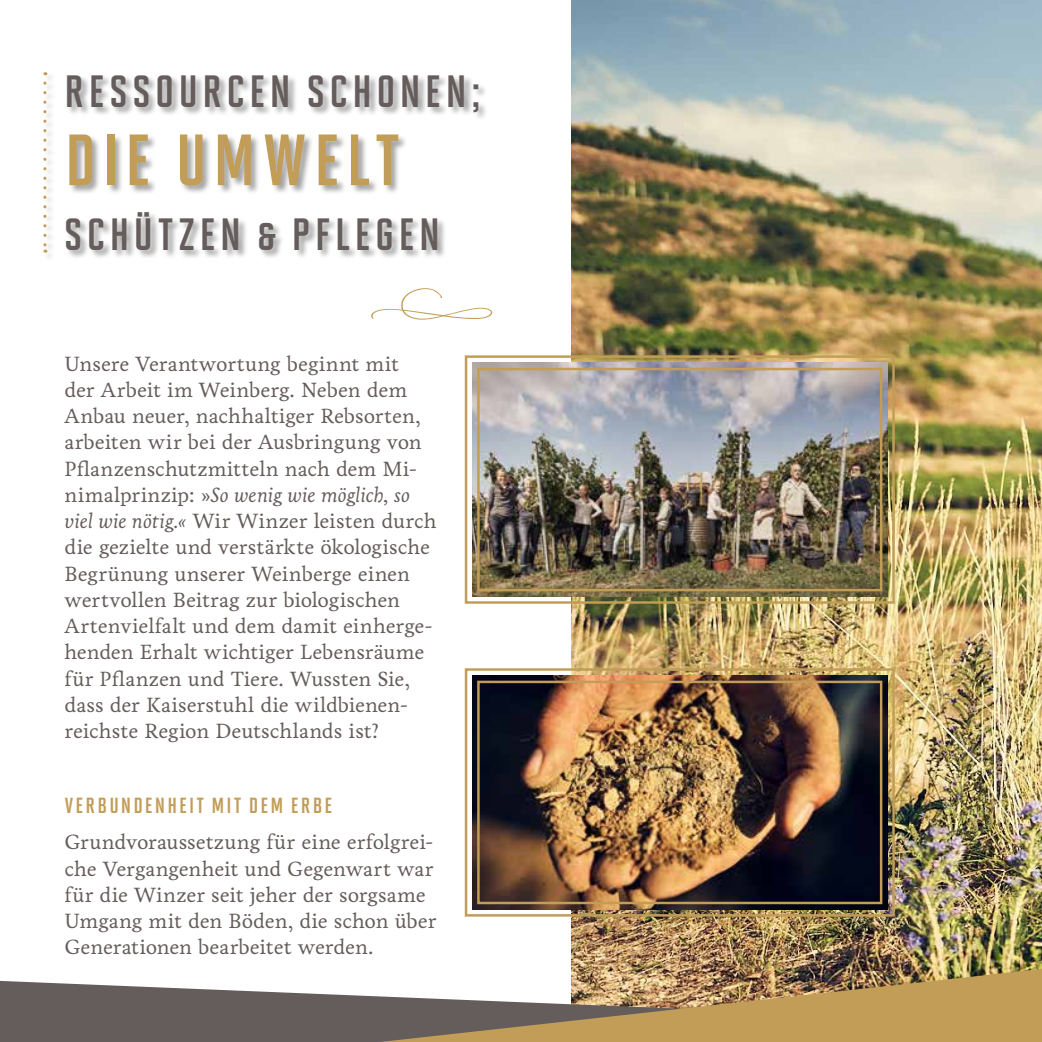
<style>
.page{position:relative;width:1042px;height:1042px;background:#fff}
.page>*{position:absolute;margin:0;border:0;box-sizing:border-box;transform-origin:0 0}
.t1{font:72.27px "Solano Gothic MVB Bd Cap";letter-spacing:.09em;color:#c19d58}
.t2{font:45.15px "Solano Gothic MVB Bd SC";letter-spacing:.1em;color:#655d5b}
.t3{font:21.88px "Solano Gothic MVB Bd Cap";letter-spacing:.105em;color:#c19d58}
.t4{font:21px/26.2px "Livory";letter-spacing:-.005em;color:#655d5b}
.s1{font-style:italic}
</style>
<div class="page">
<img style="left:572px;top:0;width:470px;height:969px">
<svg style="left:0;top:981px;width:380px;height:61px;background:#78716f"></svg>
<img style="left:380px;top:969px;width:662px;height:73px">
<img style="left:464px;top:667px;width:432px;height:251px">
<div style="left:477px;top:680px;width:405px;height:224px;border:2px solid #c19d58"></div>
<div style="left:43px;top:71px;width:445px;height:191px;background:#000;opacity:.37"></div>
<svg style="left:43px;top:83px;width:3px;height:170px"></svg>
<svg style="left:371px;top:288px;width:121px;height:32px"></svg>
<img style="left:464px;top:354px;width:432px;height:251px">
<div style="left:477px;top:368px;width:405px;height:223px;border:2px solid #c19d58"></div>
<h2 class="t2" style="left:64px;top:67px;width:418px">RESSOURCEN SCHONEN;</h2>
<h1 class="t1" style="left:64px;top:120px;width:336px">DIE UMWELT</h1>
<h2 class="t2" style="left:64px;top:209px;width:378px">SCHÜTZEN &amp; PFLEGEN</h2>
<p class="t4" style="left:64px;top:350px;width:373px">Unsere Verantwortung beginnt mit<br>der Arbeit im Weinberg. Neben dem Anbau neuer, nachhaltiger Rebsorten, arbeiten wir bei der Ausbringung von Pflanzenschutzmitteln nach dem Mi&shy;nimalprinzip: »<span class="s1">So wenig wie möglich, so viel wie nötig.«</span> Wir Winzer leisten durch die gezielte und verstärkte ökologische Begrünung unserer Weinberge einen wertvollen Beitrag zur biologischen Artenvielfalt und dem damit einherge&shy;henden Erhalt wichtiger Lebensräume für Pflanzen und Tiere. Wussten Sie, dass der Kaiserstuhl die wildbienen&shy;reichste Region Deutschlands ist?</p>
<p class="t3" style="left:65px;top:793px;width:269px">VERBUNDENHEIT MIT DEM ERBE</p>
<p class="t4" style="left:64px;top:829px;width:374px">Grundvoraussetzung für eine erfolgrei&shy;che Vergangenheit und Gegenwart war für die Winzer seit jeher der sorgsame Umgang mit den Böden, die schon über Generationen bearbeitet werden.</p>
</div>
